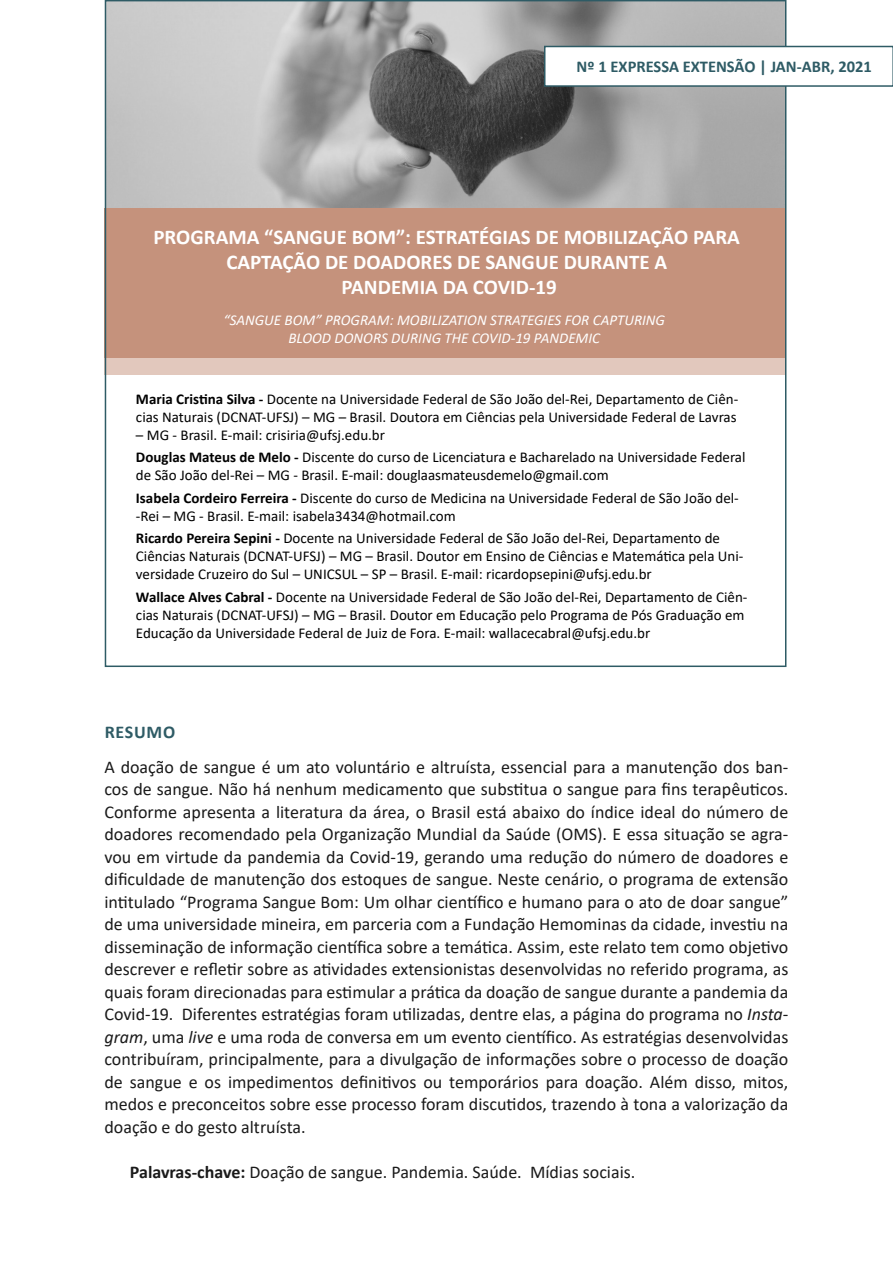
<style>
.page{position:relative;width:893px;height:1263px;background:#fff}
.page>*{position:absolute;margin:0;border:0;box-sizing:border-box;transform-origin:0 0}
.nome_art{font:700 21px/25.2px "Calibri";color:#fff;text-align:center}
.texto{font:18px/22.5px "Calibri";color:#1a1a1a;text-align:justify}
.subtitulo{font:700 18px "Calibri";letter-spacing:.04em;color:#2e5b65}
.t1{font:700 16.5px "Calibri";color:#2e5b65}
.autores{font:15px/18px "Calibri";color:#000}
.nome_art_ing{font:italic 15px "Calibri";color:#fff}
.s1{font-weight:700}
.s2{font-style:italic}
</style>
<div class="page">
<svg style="left:108px;top:3px;width:675px;height:205px;background:#a2a2a2"></svg>
<div style="left:105px;top:337px;width:681px;height:38px;background:#e2c8bd"></div>
<div style="left:105px;top:208px;width:681px;height:150px;background:#c5927c"></div>
<svg style="left:544px;top:46px;width:349px;height:41px"></svg>
<p class="t1" style="left:577px;top:55px;width:297px">Nº 1 EXPRESSA EXTENSÃO | JAN-ABR, 2021</p>
<p class="nome_art" style="left:153px;top:224px;width:588px">PROGRAMA “SANGUE BOM”: ESTRATÉGIAS DE MOBILIZAÇÃO PARA<br>CAPTAÇÃO DE DOADORES DE SANGUE DURANTE A</p>
<p class="nome_art" style="left:341px;top:274px;width:217px">PANDEMIA DA COVID-19</p>
<p class="nome_art_ing" style="left:223px;top:310px;width:443px">“SANGUE BOM” PROGRAM: MOBILIZATION STRATEGIES FOR CAPTURING</p>
<p class="nome_art_ing" style="left:288px;top:328px;width:313px">BLOOD DONORS DURING THE COVID-19 PANDEMIC</p>
<p class="autores" style="left:136px;top:389px;width:604px"><span class="s1">Maria Cristina Silva -</span> Docente na Universidade Federal de São João del-Rei, Departamento de Ciên&shy;cias Naturais (DCNAT-UFSJ) – MG – Brasil. Doutora em Ciências pela Universidade Federal de Lavras</p>
<p class="autores" style="left:136px;top:425px;width:251px">– MG - Brasil. E-mail: crisiria@ufsj.edu.br</p>
<p class="autores" style="left:136px;top:448px;width:611px"><span class="s1">Douglas Mateus de Melo -</span> Discente do curso de Licenciatura e Bacharelado na Universidade Federal de São João del-Rei – MG - Brasil. E-mail: douglaasmateusdemelo@gmail.com</p>
<p class="autores" style="left:136px;top:488px;width:604px"><span class="s1">Isabela Cordeiro Ferreira -</span> Discente do curso de Medicina na Universidade Federal de São João del--Rei – MG - Brasil. E-mail: isabela3434@hotmail.com</p>
<p class="autores" style="left:136px;top:529px;width:609px"><span class="s1">Ricardo Pereira Sepini -</span> Docente na Universidade Federal de São João del-Rei, Departamento de<br>Ciências Naturais (DCNAT-UFSJ) – MG – Brasil. Doutor em Ensino de Ciências e Matemática pela Uni&shy;versidade Cruzeiro do Sul – UNICSUL – SP – Brasil. E-mail: ricardopsepini@ufsj.edu.br</p>
<p class="autores" style="left:136px;top:587px;width:613px"><span class="s1">Wallace Alves Cabral -</span> Docente na Universidade Federal de São João del-Rei, Departamento de Ciên&shy;cias Naturais (DCNAT-UFSJ) – MG – Brasil. Doutor em Educação pelo Programa de Pós Graduação em<br>Educação da Universidade Federal de Juiz de Fora. E-mail: wallacecabral@ufsj.edu.br</p>
<p class="subtitulo" style="left:105px;top:719px;width:72px">RESUMO</p>
<p class="texto" style="left:104px;top:755px;width:685px">A doação de sangue é um ato voluntário e altruísta, essencial para a manutenção dos ban&shy;cos de sangue. Não há nenhum medicamento que substitua o sangue para fins terapêuticos.<br>Conforme apresenta a literatura da área, o Brasil está abaixo do índice ideal do número de doadores recomendado pela Organização Mundial da Saúde (OMS). E essa situação se agra&shy;vou em virtude da pandemia da Covid-19, gerando uma redução do número de doadores e dificuldade de manutenção dos estoques de sangue. Neste cenário, o programa de extensão intitulado “Programa Sangue Bom: Um olhar científico e humano para o ato de doar sangue” de uma universidade mineira, em parceria com a Fundação Hemominas da cidade, investiu na disseminação de informação científica sobre a temática. Assim, este relato tem como objetivo descrever e refletir sobre as atividades extensionistas desenvolvidas no referido programa, as quais foram direcionadas para estimular a prática da doação de sangue durante a pandemia da Covid-19. Diferentes estratégias foram utilizadas, dentre elas, a página do programa no <span class="s2">Insta&shy;gram</span>, uma <span class="s2">live</span> e uma roda de conversa em um evento científico. As estratégias desenvolvidas contribuíram, principalmente, para a divulgação de informações sobre o processo de doação de sangue e os impedimentos definitivos ou temporários para doação. Além disso, mitos, medos e preconceitos sobre esse processo foram discutidos, trazendo à tona a valorização da doação e do gesto altruísta.</p>
<p class="texto" style="left:130px;top:1160px;width:507px"><span class="s1">Palavras-chave:</span> Doação de sangue. Pandemia. Saúde. Mídias sociais.</p>
</div>
